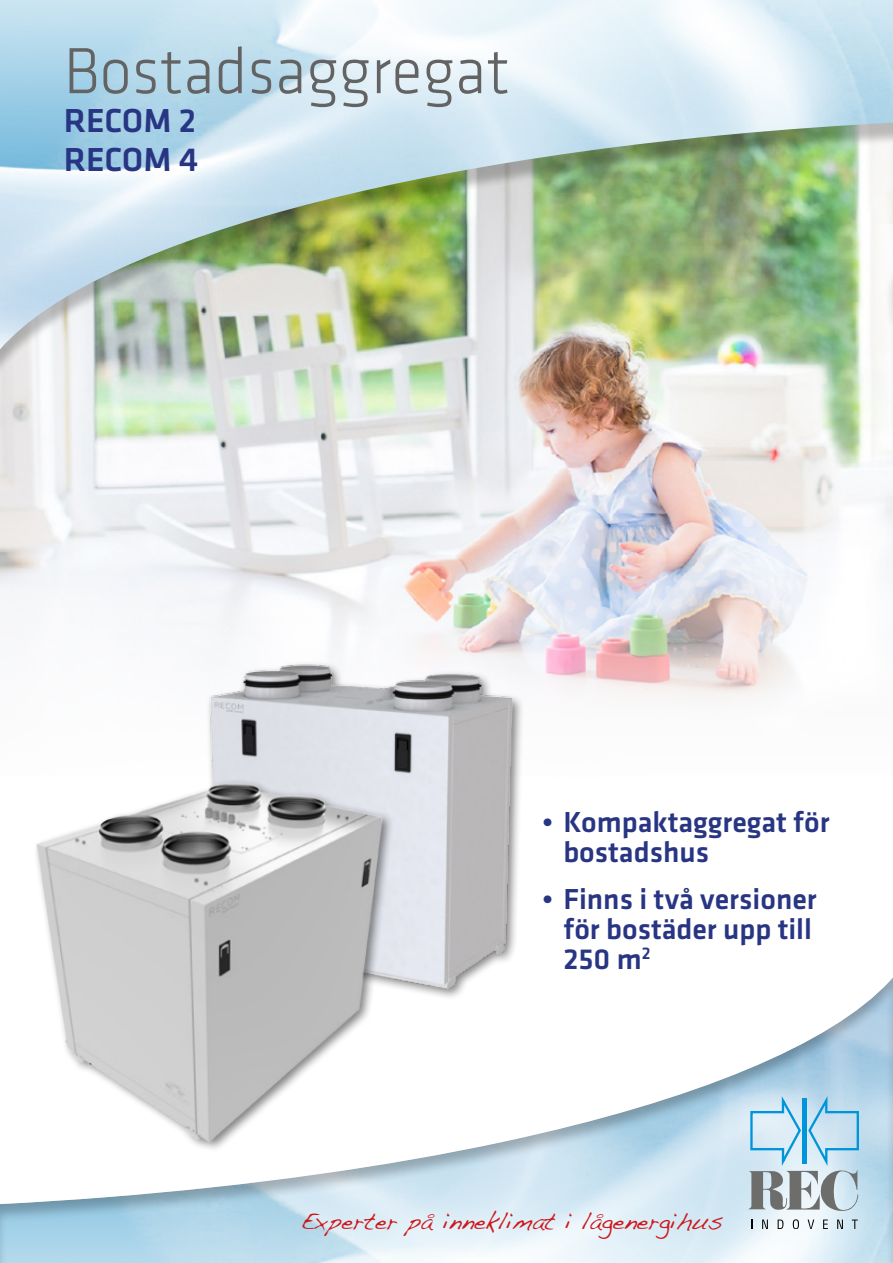
<style>
.page{position:relative;width:893px;height:1263px;background:#fff}
.page>*{position:absolute;margin:0;border:0;box-sizing:border-box;transform-origin:0 0}
.t1{font:300 67.5px "Klavika";color:#646363;scale:.95 1}
.t2{font:500 34.5px/39px "Klavika";letter-spacing:-.005em;color:#283583}
.t3{font:500 30px/30px "Klavika";color:#283583}
.t4{font:24px "Handwriting Dakota";color:#cd171a}
</style>
<div class="page">
<img style="left:0;top:388px;width:893px;height:312px">
<div style="left:0;top:0;width:893px;height:388px;background:#000;opacity:.25"></div>
<img style="left:0;top:0;width:893px;height:349px">
<div style="left:0;top:961px;width:893px;height:302px;background:#000;opacity:.25"></div>
<svg style="left:762px;top:1219px;width:6px;height:10px"></svg>
<svg style="left:778px;top:1219px;width:5px;height:10px"></svg>
<svg style="left:793px;top:1219px;width:6px;height:10px"></svg>
<svg style="left:808px;top:1219px;width:6px;height:10px"></svg>
<svg style="left:823px;top:1219px;width:5px;height:10px"></svg>
<svg style="left:837px;top:1219px;width:6px;height:10px"></svg>
<svg style="left:852px;top:1219px;width:6px;height:10px"></svg>
<svg style="left:748px;top:1096px;width:111px;height:116px;background:#b0ccdc"></svg>
<img style="left:201px;top:661px;width:322px;height:340px">
<img style="left:0;top:734px;width:436px;height:418px">
<h1 class="t1" style="left:64px;top:34px;width:471px">Bostadsaggregat</h1>
<p class="t2" style="left:64px;top:102px;width:136px">RECOM 2<br>RECOM 4</p>
<p class="t3" style="left:563px;top:807px;width:268px;text-indent:-21px">• Kompaktaggregat för bostadshus</p>
<p class="t3" style="left:563px;top:884px;width:255px;text-indent:-21px">• Finns i två versioner för bostäder upp till<br>250 m<sup>2</sup></p>
<p class="t4" style="left:301px;top:1206px;width:424px">Experter på inneklimat i lågenergihus</p>
</div>
